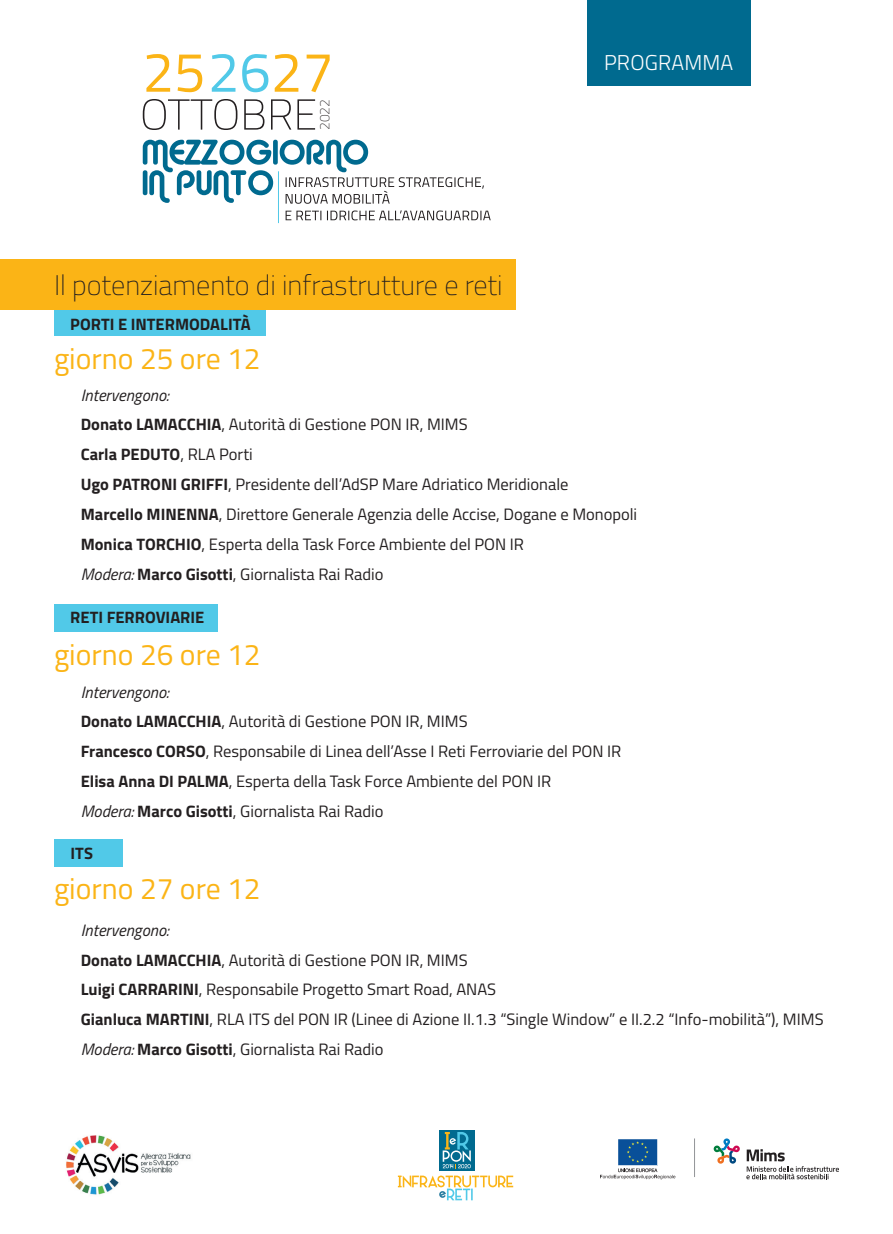
<style>
.page{position:relative;width:893px;height:1234px;background:#fff}
.page>*{position:absolute;margin:0;border:0;box-sizing:border-box;transform-origin:0 0}
.t1{font:29.7px "Titillium";color:#fbb416}
.t2{font:100 28.35px "Titillium";color:#231f20}
.t3{font:300 21.45px "Titillium";letter-spacing:.01em;color:#fff}
.t4{font:16.5px/29.8px "Titillium";color:#231f20}
.t5{font:700 16.5px "Titillium";color:#231f20}
.t6{font:100 13.8px "Titillium";color:#231f20}
.s1{font-style:italic}
.s2{font-weight:700}
</style>
<div class="page">
<div style="left:0;top:259px;width:516px;height:51px;background:#fbb416"></div>
<svg style="left:600px;top:1139px;width:75px;height:39px"></svg>
<hr style="left:694px;top:1138px;width:1px;height:38px;background:#939598">
<svg style="left:713px;top:1138px;width:27px;height:25px"></svg>
<svg style="left:746px;top:1149px;width:93px;height:29px"></svg>
<svg style="left:398px;top:1175px;width:115px;height:24px"></svg>
<svg style="left:439px;top:1130px;width:36px;height:40px"></svg>
<svg style="left:443px;top:1131px;width:28px;height:36px"></svg>
<img style="left:66px;top:1135px;width:125px;height:60px">
<div style="left:54px;top:604px;width:163px;height:27px;background:#51c9e8"></div>
<div style="left:54px;top:839px;width:68px;height:27px;background:#51c9e8"></div>
<div style="left:587px;top:0;width:163px;height:86px;background:#006a8f"></div>
<hr style="left:278px;top:171px;width:1px;height:52px;background:#51c9e8">
<svg style="left:146px;top:54px;width:56px;height:38px"></svg>
<svg style="left:143px;top:99px;width:172px;height:31px"></svg>
<svg style="left:212px;top:54px;width:56px;height:38px"></svg>
<svg style="left:275px;top:54px;width:55px;height:38px"></svg>
<svg style="left:286px;top:210px;width:205px;height:10px"></svg>
<svg style="left:143px;top:140px;width:341px;height:64px"></svg>
<div style="left:54px;top:310px;width:211px;height:26px;background:#51c9e8"></div>
<p class="t6" style="left:315px;top:130px;width:32px;rotate:-90deg">2022</p>
<h2 class="t2" style="left:54px;top:264px;width:450px">Il potenziamento di infrastrutture e reti</h2>
<p class="t5" style="left:70px;top:311px;width:182px">PORTI E INTERMODALITÀ</p>
<h1 class="t1" style="left:54px;top:337px;width:208px">giorno 25 ore 12</h1>
<h3 class="t3" style="left:604px;top:47px;width:131px">PROGRAMMA</h3>
<p class="t4" style="left:81px;top:379px;width:558px"><span class="s1">Intervengono:<br></span><span class="s2">Donato LAMACCHIA</span>, Autorità di Gestione PON IR, MIMS<br><span class="s2">Carla PEDUTO</span>, RLA Porti<br><span class="s2">Ugo PATRONI GRIFFI</span>, Presidente dell’AdSP Mare Adriatico Meridionale<br><span class="s2">Marcello MINENNA</span>, Direttore Generale Agenzia delle Accise, Dogane e Monopoli <span class="s2">Monica TORCHIO</span>, Esperta della Task Force Ambiente del PON IR<br><span class="s1">Modera:</span> <span class="s2">Marco Gisotti</span>, Giornalista Rai Radio</p>
<p class="t5" style="left:70px;top:604px;width:136px">RETI FERROVIARIE</p>
<h1 class="t1" style="left:54px;top:633px;width:208px">giorno 26 ore 12</h1>
<p class="t4" style="left:81px;top:676px;width:542px"><span class="s1">Intervengono:<br></span><span class="s2">Donato LAMACCHIA</span>, Autorità di Gestione PON IR, MIMS<br><span class="s2">Francesco CORSO</span>, Responsabile di Linea dell’Asse I Reti Ferroviarie del PON IR <span class="s2">Elisa Anna DI PALMA</span>, Esperta della Task Force Ambiente del PON IR<br><span class="s1">Modera:</span> <span class="s2">Marco Gisotti</span>, Giornalista Rai Radio</p>
<p class="t5" style="left:70px;top:840px;width:24px">ITS</p>
<h1 class="t1" style="left:54px;top:866px;width:208px">giorno 27 ore 12</h1>
<p class="t4" style="left:81px;top:914px;width:744px"><span class="s1">Intervengono:<br></span><span class="s2">Donato LAMACCHIA</span>, Autorità di Gestione PON IR, MIMS<br><span class="s2">Luigi CARRARINI</span>, Responsabile Progetto Smart Road, ANAS<br><span class="s2">Gianluca MARTINI</span>, RLA ITS del PON IR (Linee di Azione II.1.3 “Single Window” e II.2.2 “Info-mobilità”), MIMS <span class="s1">Modera:</span> <span class="s2">Marco Gisotti</span>, Giornalista Rai Radio</p>
</div>
